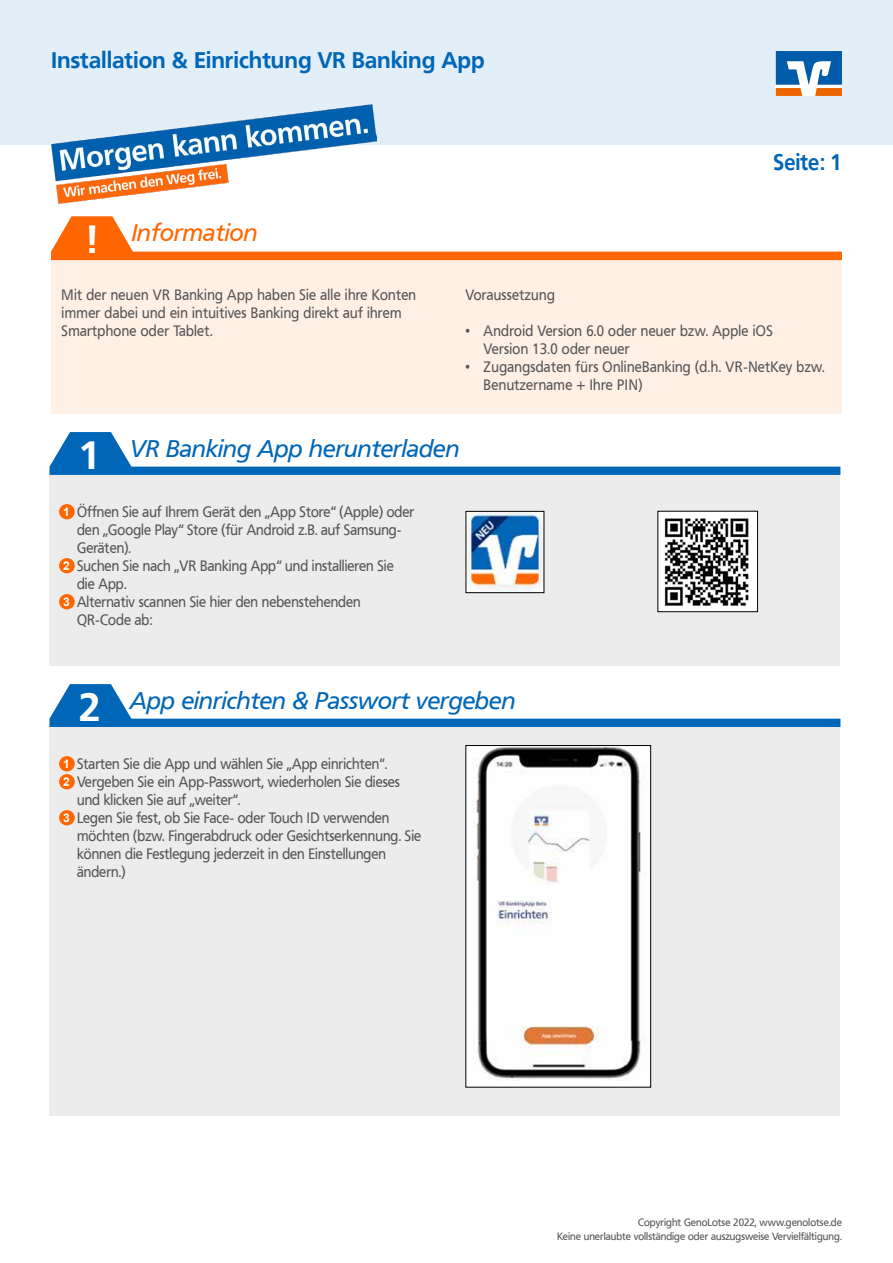
<style>
.page{position:relative;width:893px;height:1263px;background:#fff}
.page>*{position:absolute;margin:0;border:0;box-sizing:border-box;transform-origin:0 0}
.t1{font:700 39.3px "Frutiger VR";color:#fff}
.t2{font:italic 24px "Frutiger VR";color:#0066b7}
.t3{font:italic 24px "Frutiger VR";color:#f60}
.t4{font:700 22.5px "Frutiger VR";color:#0066b7}
.t5{font:700 22.5px "Frutiger VR";color:#0066b7;scale:.9 1}
.t6{font:15px "Frutiger VR";color:#565655;scale:.9 1}
.t7{font:15px/18px "Frutiger VR";letter-spacing:.02em;color:#565655;scale:.9 1}
.t8{font:10.5px/13.5px "Frutiger VR";color:#565655;text-align:right;scale:.95 1}
.s1{font-family:"Arial";font-weight:700;font-size:12px;color:#fff}
</style>
<div class="page">
<div style="left:0;top:0;width:893px;height:145px;background:#e2eff8"></div>
<svg style="left:776px;top:51px;width:66px;height:45px;background:#6e8eac"></svg>
<img style="left:51px;top:105px;width:326px;height:99px">
<div style="left:50px;top:471px;width:790px;height:195px;background:#ececec"></div>
<svg style="left:50px;top:432px;width:790px;height:43px"></svg>
<div style="left:59px;top:504px;width:16px;height:15px;background:#f60;border-radius:50%"></div>
<div style="left:59px;top:558px;width:16px;height:15px;background:#f60;border-radius:50%"></div>
<div style="left:59px;top:594px;width:16px;height:15px;background:#f60;border-radius:50%"></div>
<img style="left:468px;top:513px;width:74px;height:78px">
<div style="left:466px;top:511px;width:78px;height:82px;border:1px solid #000"></div>
<div style="left:658px;top:511px;width:100px;height:101px;background:#fff"></div>
<img style="left:664px;top:518px;width:85px;height:88px">
<div style="left:658px;top:511px;width:100px;height:101px;border:1px solid #000"></div>
<div style="left:50px;top:723px;width:790px;height:393px;background:#ececec"></div>
<svg style="left:50px;top:684px;width:790px;height:43px"></svg>
<div style="left:59px;top:756px;width:16px;height:15px;background:#f60;border-radius:50%"></div>
<div style="left:59px;top:774px;width:16px;height:15px;background:#f60;border-radius:50%"></div>
<div style="left:59px;top:810px;width:16px;height:15px;background:#f60;border-radius:50%"></div>
<img style="left:468px;top:747px;width:181px;height:333px">
<div style="left:466px;top:745px;width:185px;height:342px;border:1px solid #000"></div>
<div style="left:51px;top:256px;width:791px;height:158px;background:#fff0e6"></div>
<svg style="left:51px;top:216px;width:791px;height:44px"></svg>
<h3 class="t4" style="left:51px;top:47px;width:435px">Installation &amp; Einrichtung VR Banking App</h3>
<h1 class="t1" style="left:86px;top:216px;width:12px">!</h1>
<h2 class="t3" style="left:132px;top:219px;width:127px">Information</h2>
<h3 class="t5" style="left:774px;top:149px;width:77px">Seite: 1</h3>
<p class="t7" style="left:62px;top:286px;width:395px">Mit der neuen VR Banking App haben Sie alle ihre Konten immer dabei und ein intuitives Banking direkt auf ihrem<br>Smartphone oder Tablet.</p>
<p class="t7" style="left:466px;top:286px;width:101px">Voraussetzung</p>
<p class="t7" style="left:484px;top:322px;width:323px;text-indent:-18px">• Android Version 6.0 oder neuer bzw. Apple iOS<br>Version 13.0 oder neuer</p>
<p class="t7" style="left:484px;top:358px;width:380px;text-indent:-18px">• Zugangsdaten fürs OnlineBanking (d.h. VR-NetKey bzw.<br>Benutzername + Ihre PIN)</p>
<h1 class="t1" style="left:79px;top:431px;width:24px">1</h1>
<h2 class="t2" style="left:130px;top:434px;width:331px">VR Banking App herunterladen</h2>
<p class="t6" style="left:63px;top:503px;width:392px"><span class="s1">1</span> Öffnen Sie auf Ihrem Gerät den „App Store“ (Apple) oder</p>
<p class="t6" style="left:77px;top:521px;width:362px">den „Google Play“ Store (für Android z.B. auf Samsung-</p>
<p class="t6" style="left:77px;top:539px;width:62px">Geräten).</p>
<p class="t6" style="left:63px;top:557px;width:369px"><span class="s1">2</span> Suchen Sie nach „VR Banking App“ und installieren Sie</p>
<p class="t6" style="left:77px;top:575px;width:56px">die App.</p>
<p class="t6" style="left:63px;top:593px;width:332px"><span class="s1">3</span> Alternativ scannen Sie hier den nebenstehenden</p>
<p class="t6" style="left:77px;top:611px;width:85px">QR-Code ab:</p>
<h2 class="t2" style="left:130px;top:686px;width:387px">App einrichten &amp; Passwort vergeben</h2>
<h1 class="t1" style="left:79px;top:683px;width:24px">2</h1>
<p class="t6" style="left:63px;top:755px;width:362px"><span class="s1">1</span> Starten Sie die App und wählen Sie „App einrichten“.</p>
<p class="t6" style="left:63px;top:773px;width:376px"><span class="s1">2</span> Vergeben Sie ein App-Passwort, wiederholen Sie dieses</p>
<p class="t6" style="left:77px;top:791px;width:183px">und klicken Sie auf „weiter“.</p>
<p class="t6" style="left:63px;top:809px;width:364px"><span class="s1">3</span> Legen Sie fest, ob Sie Face- oder Touch ID verwenden</p>
<p class="t6" style="left:77px;top:827px;width:384px">möchten (bzw. Fingerabdruck oder Gesichtserkennung. Sie</p>
<p class="t6" style="left:77px;top:845px;width:345px">können die Festlegung jederzeit in den Einstellungen</p>
<p class="t6" style="left:77px;top:863px;width:55px">ändern.)</p>
<p class="t8" style="left:557px;top:1216px;width:301px">Copyright GenoLotse 2022, www.genolotse.de<br>Keine unerlaubte vollständige oder auszugsweise Vervielfältigung.</p>
</div>
